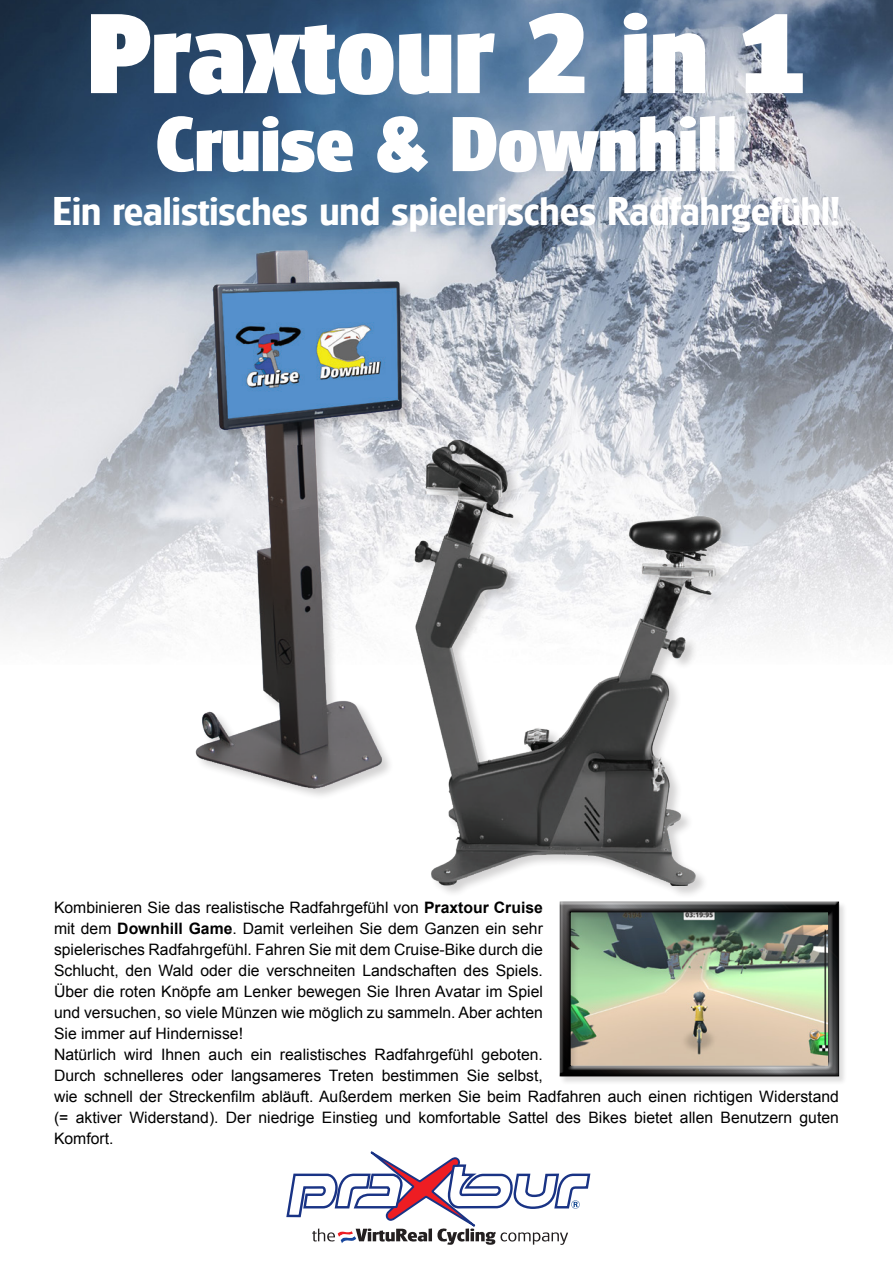
<style>
.page{position:relative;width:893px;height:1263px;background:#fff}
.page>*{position:absolute;margin:0;border:0;box-sizing:border-box;transform-origin:0 0}
.t1{font:800 109.5px "Glasgow";color:#fff}
.t2{font:800 75px "Glasgow";color:#fff}
.t3{font:600 39px "Glasgow";color:#fff}
.t4{font:15.75px/21px "Arial";color:#000001}
.s1{font-weight:700}
</style>
<div class="page">
<img style="left:0;top:0;width:893px;height:640px">
<img style="left:134px;top:231px;width:638px;height:654px">
<div style="left:559px;top:901px;width:289px;height:184px;background:#231f20;opacity:.15"></div>
<div style="left:558px;top:900px;width:282px;height:177px;background:#231f20;opacity:.75"></div>
<svg style="left:286px;top:1151px;width:304px;height:94px"></svg>
<p class="t1" style="left:88px;top:-23px;width:719px">Praxtour 2 in 1</p>
<p class="t2" style="left:156px;top:92px;width:582px">Cruise &amp; Downhill</p>
<p class="t3" style="left:53px;top:184px;width:789px">Ein realistisches und spielerisches Radfahrgefühl!</p>
<p class="t4" style="left:54px;top:897px;width:490px;text-align:justify">Kombinieren Sie das realistische Radfahrgefühl von <span class="s1">Praxtour Cruise </span>mit dem <span class="s1">Downhill Game</span>. Damit verleihen Sie dem Ganzen ein sehr spielerisches Radfahrgefühl. Fahren Sie mit dem Cruise-Bike durch die Schlucht, den Wald oder die verschneiten Landschaften des Spiels.<br>Über die roten Knöpfe am Lenker bewegen Sie Ihren Avatar im Spiel und versuchen, so viele Münzen wie möglich zu sammeln. Aber achten Sie immer auf Hindernisse!</p>
<p class="t4" style="left:54px;top:1044px;width:786px">Natürlich wird Ihnen auch ein realistisches Radfahrgefühl geboten.<br>Durch schnelleres oder langsameres Treten bestimmen Sie selbst,<br>wie schnell der Streckenfilm abläuft. Außerdem merken Sie beim Radfahren auch einen richtigen Widerstand</p>
<p class="t4" style="left:54px;top:1107px;width:786px">(= aktiver Widerstand). Der niedrige Einstieg und komfortable Sattel des Bikes bietet allen Benutzern guten<br>Komfort.</p>
</div>
